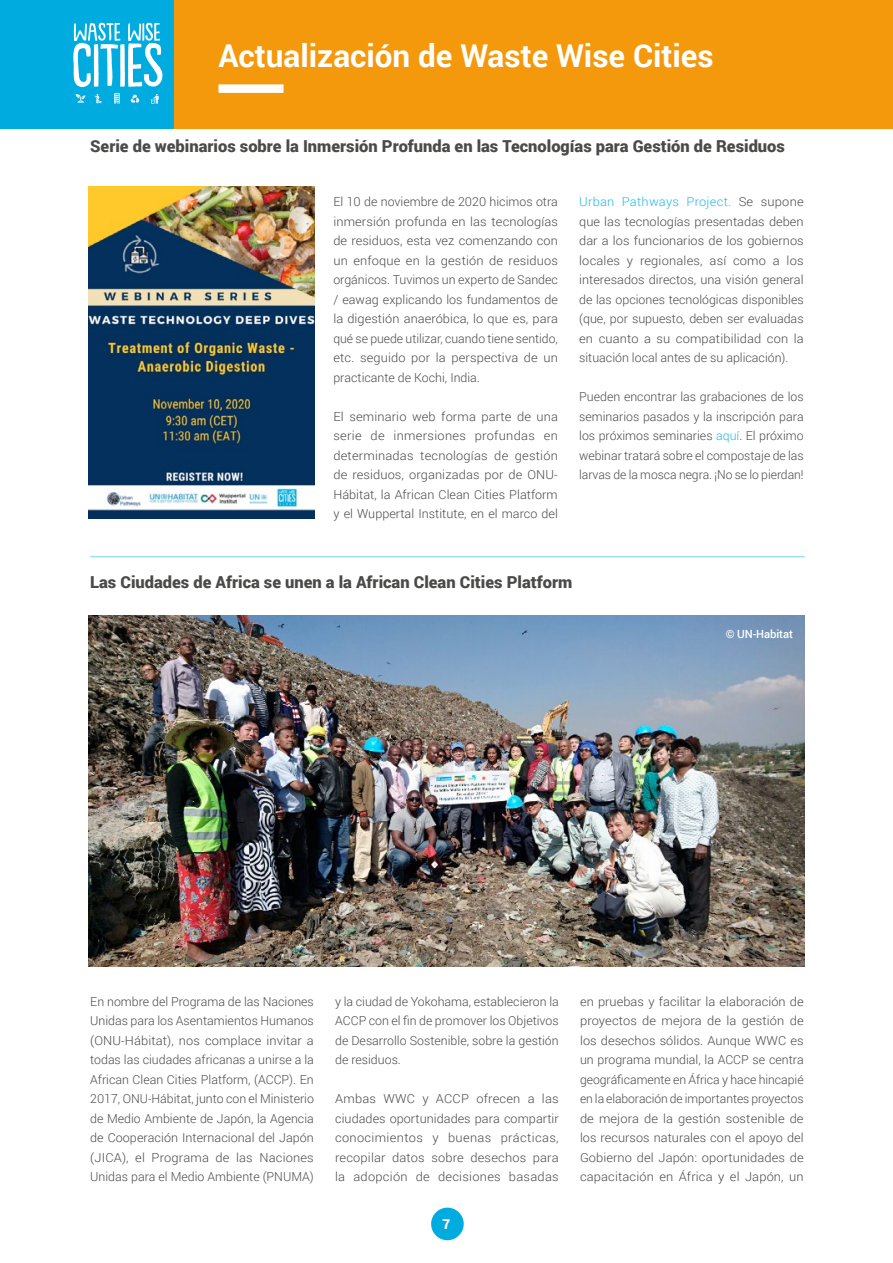
<style>
.page{position:relative;width:893px;height:1263px;background:#fff}
.page>*{position:absolute;margin:0;border:0;box-sizing:border-box;transform-origin:0 0}
.t1{font:700 31.5px "Roboto";color:#fff}
.t2{font:900 16.5px "Roboto";color:#4a4a49}
.t3{font:900 13.5px "Roboto";color:#fff}
.t4{font:300 12.3px/19.5px "Roboto";color:#4a4a49;text-align:justify;scale:1.04 1}
.t5{font:300 12.3px/19.5px "Roboto";color:#4a4a49;text-align:justify}
.t6{font:500 11.25px "Roboto";letter-spacing:-.01em;color:#fff}
.s1{color:#26b8e4}
</style>
<div class="page">
<hr style="left:90px;top:556px;width:715px;height:1px;background:#99ddf3">
<img style="left:89px;top:187px;width:226px;height:331px">
<img style="left:89px;top:616px;width:715px;height:351px">
<div style="left:0;top:0;width:174px;height:128px;background:#00abe0"></div>
<div style="left:174px;top:0;width:719px;height:128px;background:#f4990b"></div>
<svg style="left:73px;top:23px;width:90px;height:64px"></svg>
<svg style="left:151px;top:94px;width:8px;height:10px"></svg>
<svg style="left:114px;top:93px;width:6px;height:11px"></svg>
<svg style="left:94px;top:94px;width:8px;height:10px"></svg>
<svg style="left:75px;top:94px;width:11px;height:9px"></svg>
<svg style="left:131px;top:95px;width:8px;height:8px"></svg>
<div style="left:218px;top:84px;width:66px;height:9px;background:#fff"></div>
<div style="left:431px;top:1207px;width:33px;height:33px;background:#00abe0;border-radius:50%"></div>
<h1 class="t1" style="left:218px;top:33px;width:497px">Actualización de Waste Wise Cities</h1>
<h2 class="t2" style="left:90px;top:134px;width:696px">Serie de webinarios sobre la Inmersión Profunda en las Tecnologías para Gestión de Residuos</h2>
<p class="t5" style="left:333px;top:192px;width:226px">El 10 de noviembre de 2020 hicimos otra inmersión profunda en las tecnologías de residuos, esta vez comenzando con un enfoque en la gestión de residuos orgánicos. Tuvimos un experto de Sandec / eawag explicando los fundamentos de la digestión anaeróbica, lo que es, para qué se puede utilizar, cuando tiene sentido, etc. seguido por la perspectiva de un practicante de Kochi, India.</p>
<p class="t4" style="left:333px;top:406px;width:217px">El seminario web forma parte de una serie de inmersiones profundas en determinadas tecnologías de gestión de residuos, organizadas por de ONU-Hábitat, la African Clean Cities Platform y el Wuppertal Institute, en el marco del</p>
<p class="t4" style="left:579px;top:192px;width:217px"><span class="s1">Urban Pathways Project.</span> Se supone que las tecnologías presentadas deben dar a los funcionarios de los gobiernos locales y regionales, así como a los interesados directos, una visión general de las opciones tecnológicas disponibles (que, por supuesto, deben ser evaluadas en cuanto a su compatibilidad con la situación local antes de su aplicación).</p>
<p class="t5" style="left:579px;top:387px;width:226px">Pueden encontrar las grabaciones de los seminarios pasados y la inscripción para los próximos seminaries <span class="s1">aquí</span>. El próximo webinar tratará sobre el compostaje de las larvas de la mosca negra. ¡No se lo pierdan!</p>
<h2 class="t2" style="left:90px;top:570px;width:484px">Las Ciudades de Africa se unen a la African Clean Cities Platform</h2>
<p class="t6" style="left:726px;top:626px;width:69px">© UN-Habitat</p>
<p class="t5" style="left:90px;top:991px;width:225px">En nombre del Programa de las Naciones Unidas para los Asentamientos Humanos (ONU-Hábitat), nos complace invitar a todas las ciudades africanas a unirse a la African Clean Cities Platform, (ACCP). En 2017, ONU-Hábitat, junto con el Ministerio de Medio Ambiente de Japón, la Agencia de Cooperación Internacional del Japón (JICA), el Programa de las Naciones Unidas para el Medio Ambiente (PNUMA)</p>
<p class="t5" style="left:335px;top:991px;width:225px">y la ciudad de Yokohama, establecieron la ACCP con el fin de promover los Objetivos de Desarrollo Sostenible, sobre la gestión de residuos.</p>
<p class="t4" style="left:335px;top:1089px;width:217px">Ambas WWC y ACCP ofrecen a las ciudades oportunidades para compartir conocimientos y buenas prácticas, recopilar datos sobre desechos para la adopción de decisiones basadas</p>
<p class="t3" style="left:443px;top:1215px;width:9px">7</p>
<p class="t4" style="left:580px;top:991px;width:217px">en pruebas y facilitar la elaboración de proyectos de mejora de la gestión de los desechos sólidos. Aunque WWC es un programa mundial, la ACCP se centra geográficamente en África y hace hincapié en la elaboración de importantes proyectos de mejora de la gestión sostenible de los recursos naturales con el apoyo del Gobierno del Japón: oportunidades de capacitación en África y el Japón, un</p>
</div>
